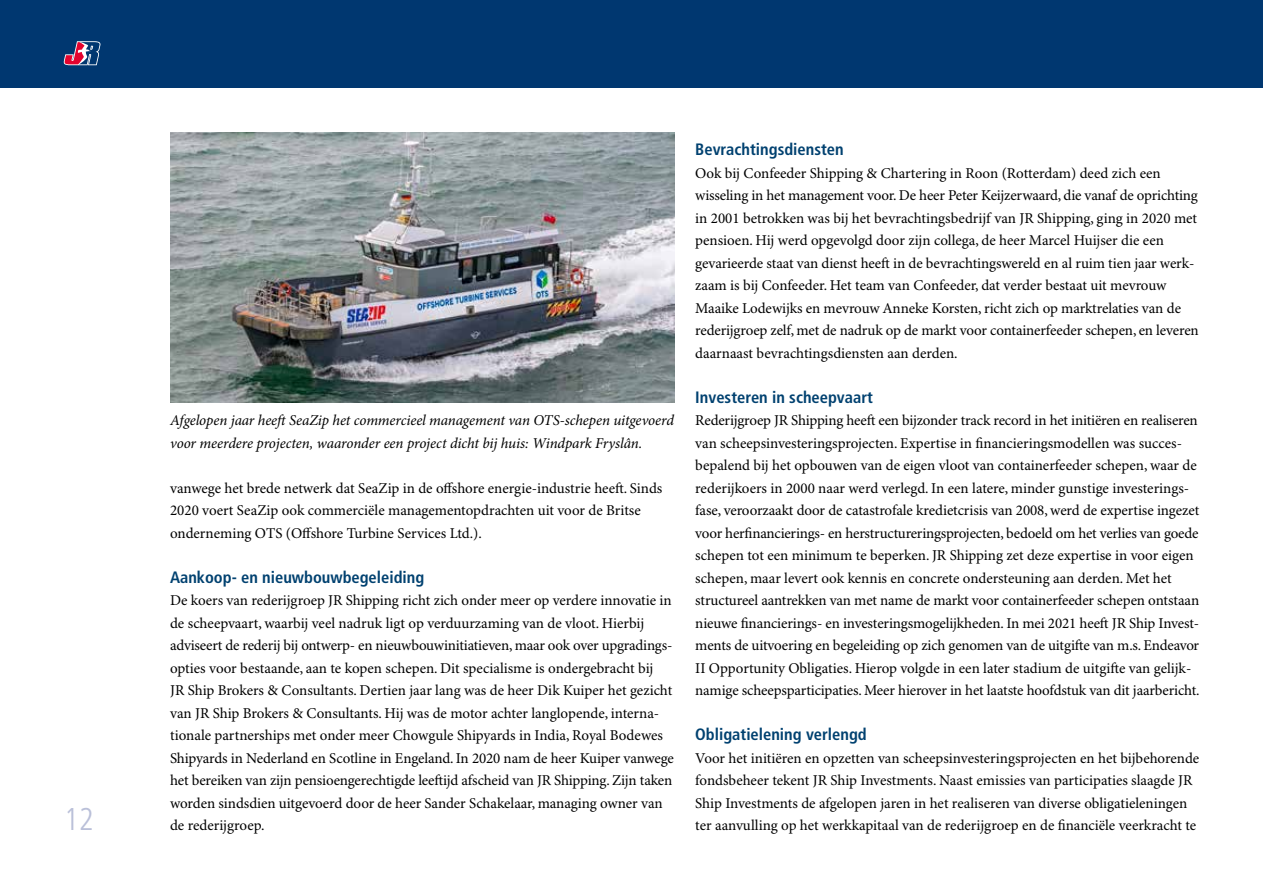
<style>
.page{position:relative;width:1263px;height:893px;background:#fff}
.page>*{position:absolute;margin:0;border:0;box-sizing:border-box;transform-origin:0 0}
.t1{font:300 condensed 31.5px "Frutiger";color:#bac0d9}
.t2{font:700 condensed 16.5px "Frutiger";color:#004170}
.t3{font:15px/22.5px "Minion Pro";letter-spacing:-.005em;color:#000}
.t4{font:italic 15px/22.5px "Minion Pro";letter-spacing:-.01em;color:#000}
</style>
<div class="page">
<div style="left:0;top:0;width:1263px;height:88px;background:#003770"></div>
<svg style="left:64px;top:41px;width:37px;height:24px"></svg>
<img style="left:170px;top:133px;width:504px;height:270px">
<h1 class="t1" style="left:64px;top:801px;width:32px">12</h1>
<p class="t4" style="left:170px;top:409px;width:505px">Afgelopen jaar heeft SeaZip het commercieel management van OTS-schepen uitgevoerd voor meerdere projecten, waaronder een project dicht bij huis: Windpark Fryslân.</p>
<p class="t3" style="left:170px;top:477px;width:494px">vanwege het brede netwerk dat SeaZip in de offshore energie-industrie heeft. Sinds<br>2020 voert SeaZip ook commerciële managementopdrachten uit voor de Britse onderneming OTS (Offshore Turbine Services Ltd.).</p>
<p class="t2" style="left:170px;top:567px;width:256px">Aankoop- en nieuwbouwbegeleiding</p>
<p class="t3" style="left:170px;top:590px;width:505px">De koers van rederijgroep JR Shipping richt zich onder meer op verdere innovatie in de scheepvaart, waarbij veel nadruk ligt op verduurzaming van de vloot. Hierbij adviseert de rederij bij ontwerp- en nieuwbouwinitiatieven, maar ook over upgradings&shy;opties voor bestaande, aan te kopen schepen. Dit specialisme is ondergebracht bij<br>JR Ship Brokers &amp; Consultants. Dertien jaar lang was de heer Dik Kuiper het gezicht van JR Ship Brokers &amp; Consultants. Hij was de motor achter langlopende, interna&shy;tionale partnerships met onder meer Chowgule Shipyards in India, Royal Bodewes Shipyards in Nederland en Scotline in Engeland. In 2020 nam de heer Kuiper vanwege het bereiken van zijn pensioengerechtigde leeftijd afscheid van JR Shipping. Zijn taken worden sindsdien uitgevoerd door de heer Sander Schakelaar, managing owner van de rederijgroep.</p>
<p class="t2" style="left:695px;top:140px;width:150px">Bevrachtingsdiensten</p>
<p class="t3" style="left:695px;top:162px;width:505px">Ook bij Confeeder Shipping &amp; Chartering in Roon (Rotterdam) deed zich een wisseling in het management voor. De heer Peter Keijzerwaard, die vanaf de oprichting in 2001 betrokken was bij het bevrachtingsbedrijf van JR Shipping, ging in 2020 met pensioen. Hij werd opgevolgd door zijn collega, de heer Marcel Huijser die een gevarieerde staat van dienst heeft in de bevrachtingswereld en al ruim tien jaar werk&shy;zaam is bij Confeeder. Het team van Confeeder, dat verder bestaat uit mevrouw Maaike Lodewijks en mevrouw Anneke Korsten, richt zich op marktrelaties van de rederijgroep zelf, met de nadruk op de markt voor containerfeeder schepen, en leveren daarnaast bevrachtingsdiensten aan derden.</p>
<p class="t2" style="left:695px;top:387px;width:179px">Investeren in scheepvaart</p>
<p class="t3" style="left:695px;top:410px;width:506px">Rederijgroep JR Shipping heeft een bijzonder track record in het initiëren en realiseren van scheepsinvesteringsprojecten. Expertise in financieringsmodellen was succes&shy;bepalend bij het opbouwen van de eigen vloot van containerfeeder schepen, waar de rederijkoers in 2000 naar werd verlegd. In een latere, minder gunstige investerings&shy;fase, veroorzaakt door de catastrofale kredietcrisis van 2008, werd de expertise ingezet voor herfinancierings- en herstructureringsprojecten, bedoeld om het verlies van goede schepen tot een minimum te beperken. JR Shipping zet deze expertise in voor eigen schepen, maar levert ook kennis en concrete ondersteuning aan derden. Met het structureel aantrekken van met name de markt voor containerfeeder schepen ontstaan nieuwe financierings- en investeringsmogelijkheden. In mei 2021 heeft JR Ship Invest&shy;ments de uitvoering en begeleiding op zich genomen van de uitgifte van m.s. Endeavor II Opportunity Obligaties. Hierop volgde in een later stadium de uitgifte van gelijk&shy;namige scheepsparticipaties. Meer hierover in het laatste hoofdstuk van dit jaarbericht.</p>
<p class="t2" style="left:695px;top:725px;width:173px">Obligatielening verlengd</p>
<p class="t3" style="left:695px;top:747px;width:505px">Voor het initiëren en opzetten van scheepsinvesteringsprojecten en het bijbehorende fondsbeheer tekent JR Ship Investments. Naast emissies van participaties slaagde JR Ship Investments de afgelopen jaren in het realiseren van diverse obligatieleningen ter aanvulling op het werkkapitaal van de rederijgroep en de financiële veerkracht te</p>
</div>
